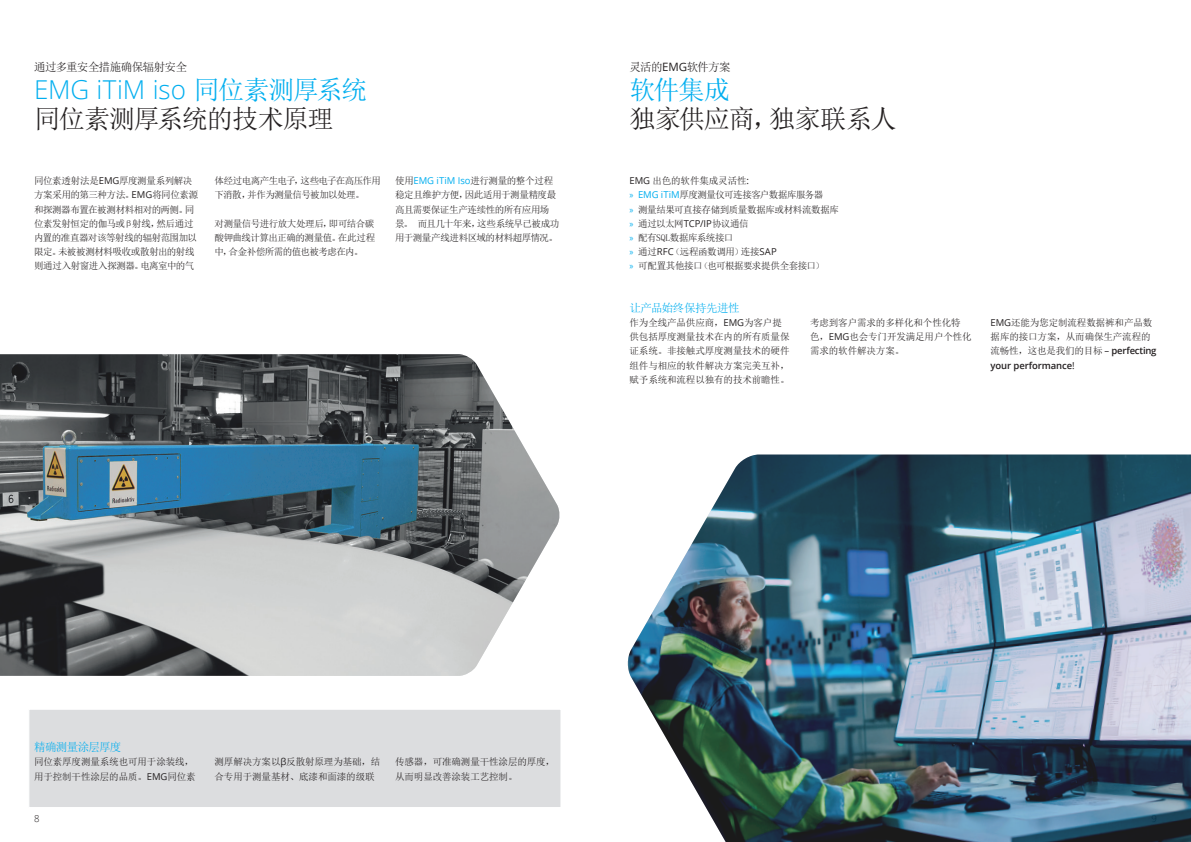
<style>
.page{position:relative;width:1191px;height:842px;background:#fff}
.page>*{position:absolute;margin:0;border:0;box-sizing:border-box;transform-origin:0 0}
.t1{font:26px "Sim Sun";letter-spacing:-.04em;color:#231f20}
.t2{font:300 26px "Open Sans";color:#00aeef}
.t3{font:26px "Sim Sun";color:#00aeef}
.t4{font:11.5px "Sim Sun";letter-spacing:-.05em;color:#231f20}
.t5{font:11.5px "Sim Sun";letter-spacing:-.05em;color:#00aeef}
.t6{font:9.5px/14.2px "Sim Sun";letter-spacing:-.02em;color:#231f20}
.t7{font:9.5px/14.2px "Sim Sun";letter-spacing:-.045em;color:#231f20}
.t8{font:9.5px/14.2px "Sim Sun";letter-spacing:-.04em;color:#231f20}
.t9{font:9.5px/14.2px "Sim Sun";letter-spacing:-.06em;color:#231f20}
.t10{font:600 9.5px "Open Sans";letter-spacing:-.01em;color:#231f20}
.t11{font:300 9.5px "Open Sans";color:#231f20}
.s1{font-family:"Sim Sun";font-weight:400}
.s2{font-family:"Open Sans"}
.s3{font-family:"Open Sans";color:#00aeef}
.s4{font-family:"Myriad Pro";color:#00aeef}
.s5{font-family:"Open Sans";font-weight:600}
.s6{font-weight:400}
</style>
<div class="page">
<img style="left:0;top:354px;width:560px;height:322px">
<div style="left:28px;top:709px;width:533px;height:99px;background:#dcdddf;border:1px solid #fff"></div>
<img style="left:627px;top:454px;width:564px;height:388px">
<p class="t4" style="left:34px;top:61px;width:155px">通过多重安全措施确保辐射安全</p>
<h1 class="t2" style="left:34px;top:72px;width:335px">EMG iTiM iso <span class="s1">同位素测厚系统</span></h1>
<h1 class="t1" style="left:34px;top:105px;width:301px">同位素测厚系统的技术原理</h1>
<p class="t7" style="left:34px;top:174px;width:166px">同位素透射法是<span class="s2">EMG</span>厚度测量系列解决方案采用的第三种方法。<span class="s2">EMG</span>将同位素源和探测器布置在被测材料相对的两侧。同位素发射恒定的伽马或β射线，然后通过内置的准直器对该等射线的辐射范围加以限定。未被被测材料吸收或散射出的射线则通过入射窗进入探测器。电离室中的气</p>
<p class="t9" style="left:214px;top:174px;width:168px">体经过电离产生电子，这些电子在高压作用下消散，并作为测量信号被加以处理。</p>
<p class="t6" style="left:214px;top:216px;width:162px;text-align:justify">对测量信号进行放大处理后，即可结合碳酸钾曲线计算出正确的测量值。在此过程中，合金补偿所需的值也被考虑在内。</p>
<p class="t7" style="left:395px;top:174px;width:166px">使用<span class="s3">EMG iTiM Iso</span>进行测量的整个过程稳定且维护方便，因此适用于测量精度最高且需要保证生产连续性的所有应用场景。 而且几十年来，这些系统早已被成功用于测量产线进料区域的材料超厚情况。</p>
<p class="t4" style="left:629px;top:61px;width:102px">灵活的<span class="s2">EMG</span>软件方案</p>
<h1 class="t3" style="left:629px;top:77px;width:102px">软件集成</h1>
<h1 class="t1" style="left:629px;top:105px;width:269px">独家供应商，独家联系人</h1>
<p class="t8" style="left:629px;top:174px;width:211px"><span class="s2">EMG</span> 出色的软件集成灵活性<span class="s2">:<br></span><span class="s4">»</span> <span class="s3">EMG iTiM</span>厚度测量仪可连接客户数据库服务器<br><span class="s4">»</span> 测量结果可直接存储到质量数据库或材料流数据库<span class="s4">»</span> 通过以太网<span class="s2">TCP/IP</span>协议通信<br><span class="s4">»</span> 配有SQL数据库系统接口<br><span class="s4">»</span> 通过<span class="s2">RFC</span>（远程函数调用）连接<span class="s2">SAP<br></span><span class="s4">»</span> 可配置其他接口（也可根据要求提供全套接口）</p>
<p class="t5" style="left:629px;top:302px;width:112px">让产品始终保持先进性</p>
<p class="t6" style="left:629px;top:315px;width:161px">作为全线产品供应商，<span class="s2">EMG</span>为客户提供包括厚度测量技术在内的所有质量保证系统。非接触式厚度测量技术的硬件组件与相应的软件解决方案完美互补，赋予系统和流程以独有的技术前瞻性。</p>
<p class="t6" style="left:810px;top:315px;width:163px">考虑到客户需求的多样化和个性化特色，<span class="s2">EMG</span>也会专门开发满足用户个性化需求的软件解决方案。</p>
<p class="t6" style="left:990px;top:315px;width:167px"><span class="s2">EMG</span>还能为您定制流程数据裤和产品数据库的接口方案，从而确保生产流程的流畅性，这也是我们的目标 <span class="s2">–</span> <span class="s5">perfecting</span></p>
<p class="t10" style="left:990px;top:359px;width:86px">your performance<span class="s6">!</span></p>
<p class="t5" style="left:34px;top:741px;width:89px">精确测量涂层厚度</p>
<p class="t6" style="left:34px;top:755px;width:163px">同位素厚度测量系统也可用于涂装线，用于控制干性涂层的品质。<span class="s2">EMG</span>同位素</p>
<p class="t6" style="left:214px;top:755px;width:167px">测厚解决方案以<span class="s2">β</span>反散射原理为基础，结合专用于测量基材、底漆和面漆的级联</p>
<p class="t6" style="left:395px;top:755px;width:161px">传感器，可准确测量干性涂层的厚度，从而明显改善涂装工艺控制。</p>
<p class="t11" style="left:34px;top:812px;width:7px">8</p>
</div>
